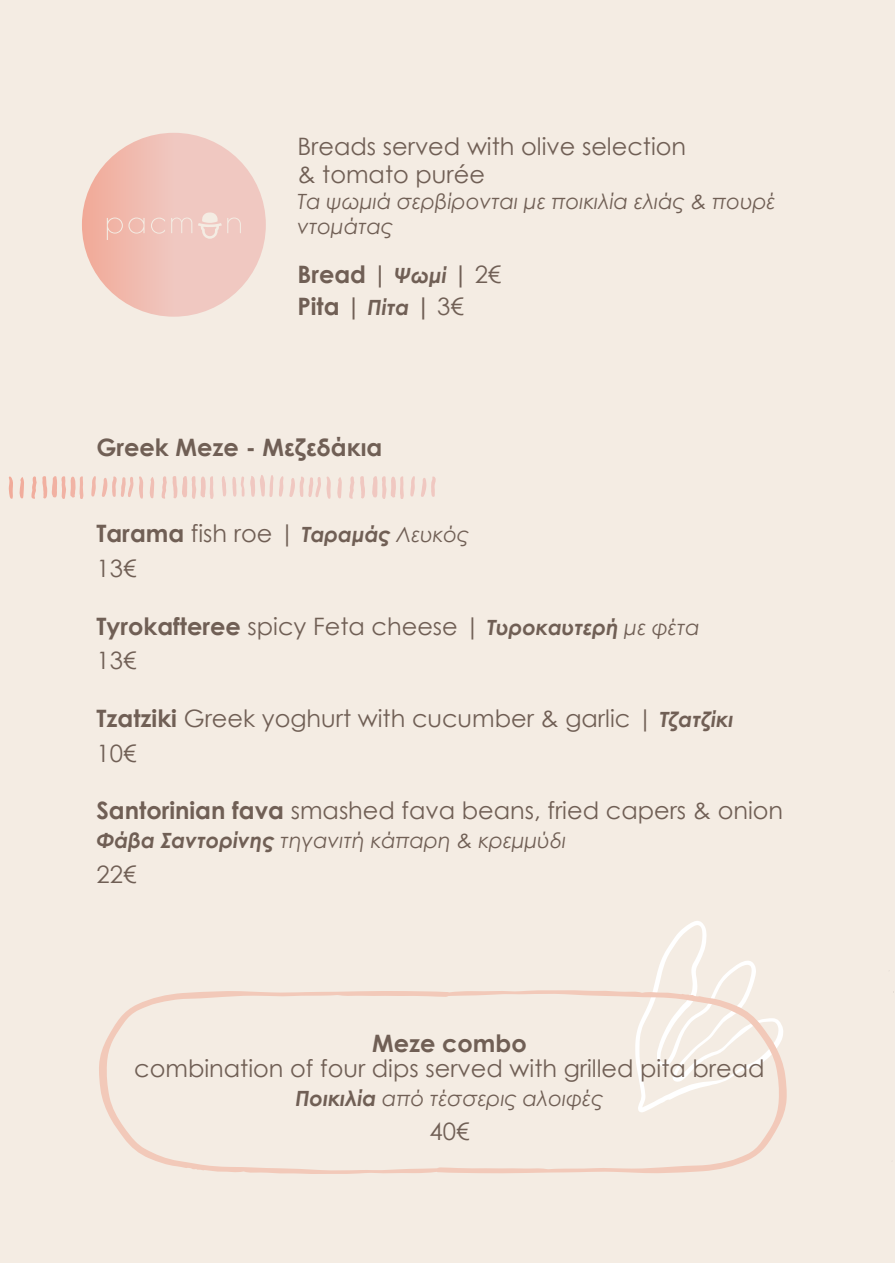
<style>
.page{position:relative;width:895px;height:1263px;background:#fff}
.page>*{position:absolute;margin:0;border:0;box-sizing:border-box;transform-origin:0 0}
.t1{font:24px/34.8px "Century Gothic";color:#705f55}
.t2{font:700 24px/31.8px "Century Gothic";color:#705f55}
.t3{font:italic 21px/25.2px "Century Gothic";color:#705f55}
.s1{font-style:italic;font-size:21px}
.s2{font-weight:400}
.s3{font-weight:700}
.s4{font-weight:700;font-style:italic;font-size:21px}
</style>
<div class="page">
<div style="left:0;top:0;width:894px;height:1263px;background:#f4ece3"></div>
<div style="left:82px;top:133px;width:184px;height:184px;background:linear-gradient(to right,#f1b1a2,#f0d0cb);border-radius:92px"></div>
<svg style="left:91px;top:475px;width:324px;height:23px"></svg>
<svg style="left:653px;top:921px;width:103px;height:69px"></svg>
<svg style="left:99px;top:990px;width:688px;height:184px"></svg>
<svg style="left:107px;top:218px;width:38px;height:22px"></svg>
<svg style="left:151px;top:218px;width:14px;height:16px"></svg>
<svg style="left:171px;top:218px;width:21px;height:15px"></svg>
<svg style="left:198px;top:212px;width:43px;height:27px"></svg>
<hr style="left:893px;top:0;width:2px;height:1262px;background:#f4ece3">
<p class="t1" style="left:297px;top:131px;width:390px;line-height:28.8px">Breads served with olive selection &amp; tomato purée</p>
<p class="t3" style="left:297px;top:188px;width:480px">Τα ψωμιά σερβίρονται με ποικιλία ελιάς &amp; πουρέ ντομάτας</p>
<p class="t2" style="left:297px;top:257px;width:205px">Bread | <span class="s1">Ψωμί</span> | <span class="s2">2€<br></span>Pita | <span class="s1">Πίτα</span> | <span class="s2">3€</span></p>
<p class="t2" style="left:96px;top:430px;width:287px">Greek Meze - Μεζεδάκια</p>
<p class="t1" style="left:96px;top:516px;width:374px"><span class="s3">Tarama</span> fish roe | <span class="s4">Ταραμάς</span> <span class="s1">Λευκός<br></span>13€</p>
<p class="t1" style="left:96px;top:608px;width:605px"><span class="s3">Tyrokafteree</span> spicy Feta cheese | <span class="s4">Τυροκαυτερή</span> <span class="s1">με φέτα<br></span>13€</p>
<p class="t1" style="left:96px;top:700px;width:638px"><span class="s3">Tzatziki</span> Greek yoghurt with cucumber &amp; garlic | <span class="s4">Τζατζίκι<br></span>10€</p>
<p class="t1" style="left:96px;top:793px;width:688px"><span class="s3">Santorinian fava</span> smashed fava beans, fried capers &amp; onion</p>
<p class="t3" style="left:96px;top:828px;width:471px"><span class="s3">Φάβα Σαντορίνης</span> τηγανιτή κάπαρη &amp; κρεμμύδι</p>
<p class="t1" style="left:96px;top:856px;width:41px">22€</p>
<p class="t2" style="left:372px;top:1026px;width:156px">Meze combo</p>
<p class="t1" style="left:134px;top:1051px;width:632px">combination of four dips served with grilled pita bread</p>
<p class="t3" style="left:295px;top:1085px;width:310px"><span class="s3">Ποικιλία</span> από τέσσερις αλοιφές</p>
<p class="t1" style="left:429px;top:1114px;width:41px">40€</p>
</div>
